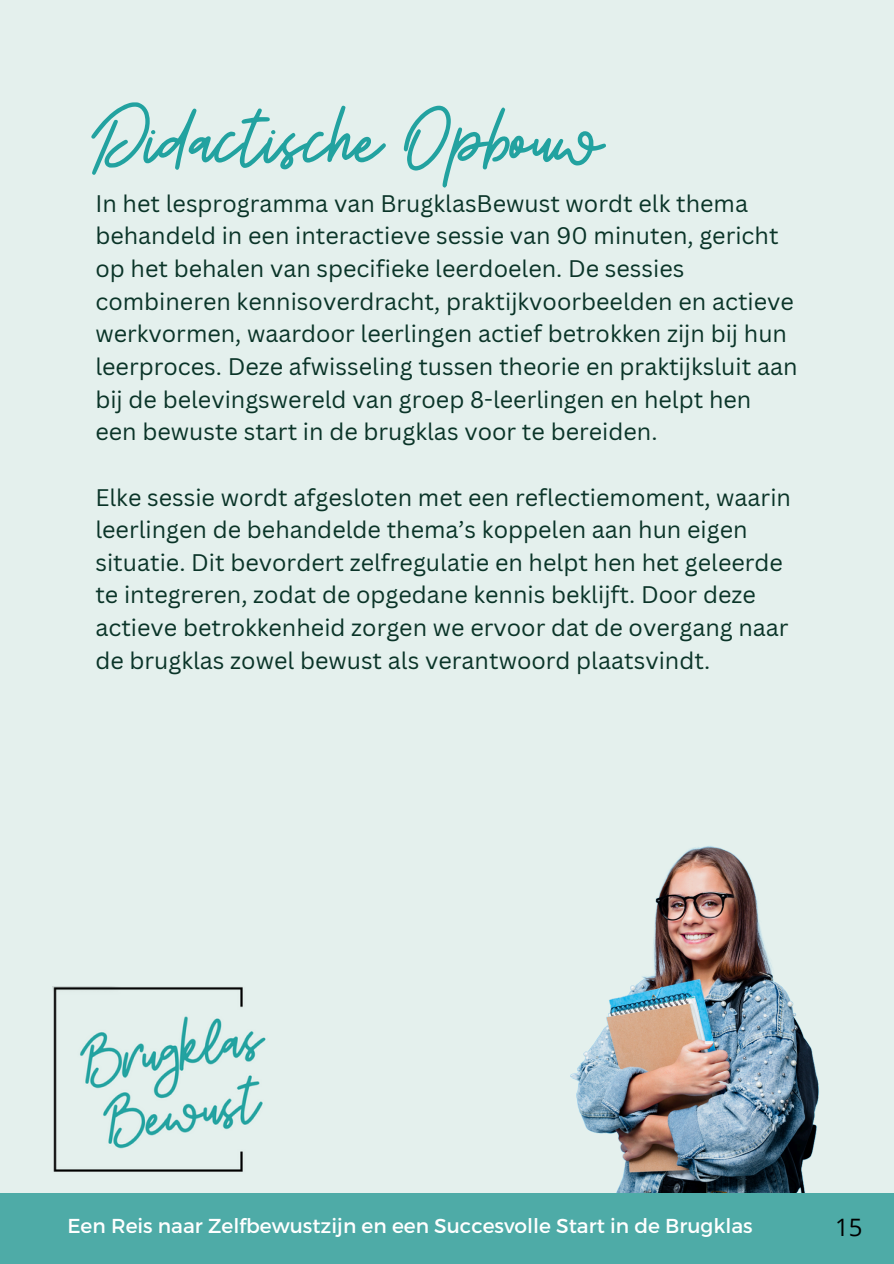
<style>
.page{position:relative;width:894px;height:1264px;background:#fff}
.page>*{position:absolute;margin:0;border:0;box-sizing:border-box;transform-origin:0 0}
.t1{font:84.9px "Beauty Salon Script";color:#22a2a0}
.t2{font:24px "Open Sans";color:#000}
.t3{font:23.4px/32.5px "Canva Sans";color:#0a3428}
.t4{font:20.1px "Montserrat";color:#fff}
</style>
<div class="page">
<div style="left:0;top:0;width:893px;height:1263px;background:#e4f0ed"></div>
<div style="left:0;top:1192px;width:893px;height:71px;background:#4eaba7"></div>
<img style="left:52px;top:986px;width:214px;height:186px">
<img style="left:570px;top:846px;width:249px;height:346px">
<h2 class="t1" style="left:95px;top:99px;width:508px">Didactische Opbouw</h2>
<h2 class="t3" style="left:95px;top:186px;width:703px">In het lesprogramma van BrugklasBewust wordt elk thema behandeld in een interactieve sessie van 90 minuten, gericht op het behalen van specifieke leerdoelen. De sessies combineren kennisoverdracht, praktijkvoorbeelden en actieve werkvormen, waardoor leerlingen actief betrokken zijn bij hun leerproces. Deze afwisseling tussen theorie en praktijksluit aan bij de belevingswereld van groep 8-leerlingen en helpt hen een bewuste start in de brugklas voor te bereiden.</h2>
<p class="t3" style="left:95px;top:480px;width:697px">Elke sessie wordt afgesloten met een reflectiemoment, waarin leerlingen de behandelde thema’s koppelen aan hun eigen situatie. Dit bevordert zelfregulatie en helpt hen het geleerde te integreren, zodat de opgedane kennis beklijft. Door deze actieve betrokkenheid zorgen we ervoor dat de overgang naar de brugklas zowel bewust als verantwoord plaatsvindt.</p>
<h1 class="t4" style="left:67px;top:1212px;width:686px">Een Reis naar Zelfbewustzijn en een Succesvolle Start in de Brugklas</h1>
<p class="t2" style="left:835px;top:1210px;width:29px">15</p>
</div>
